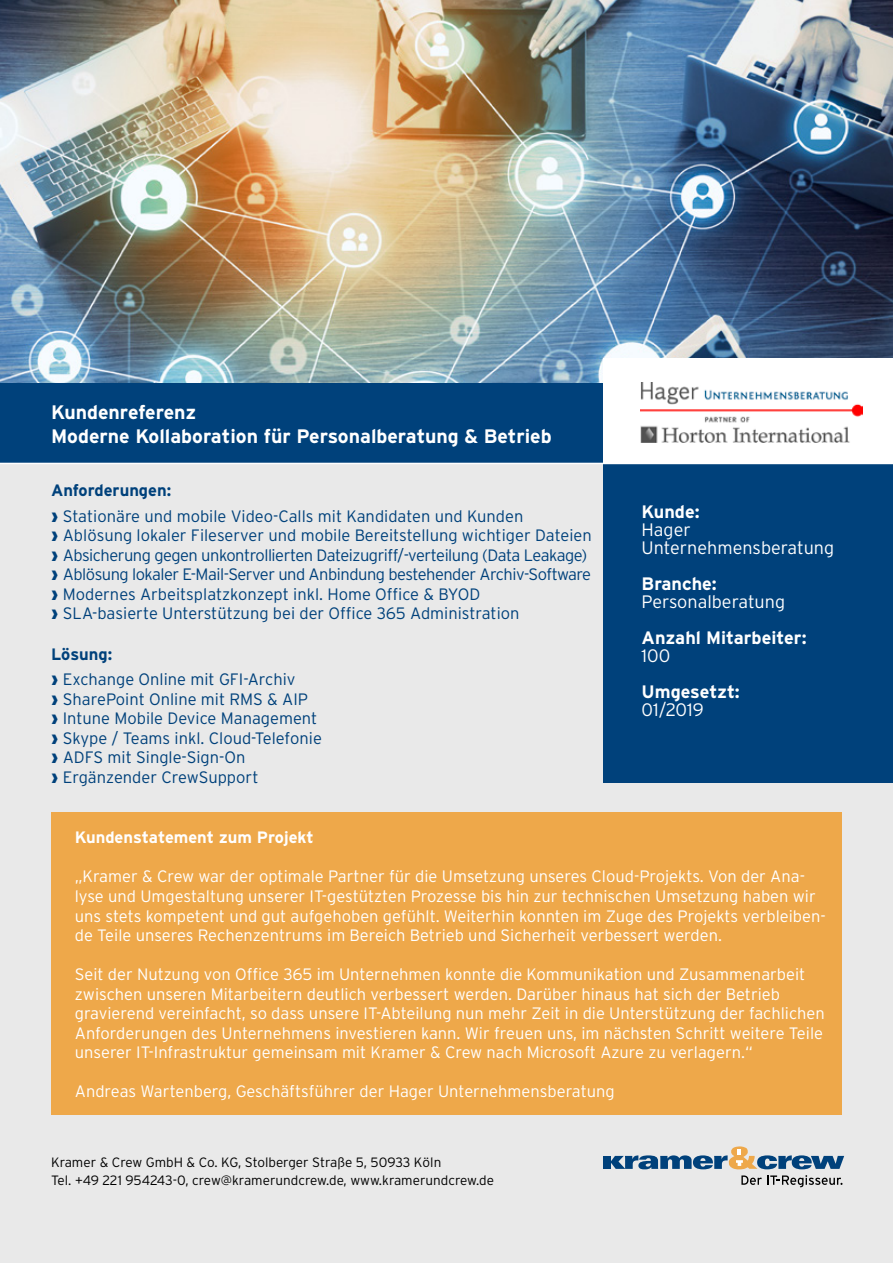
<style>
.page{position:relative;width:893px;height:1263px;background:#e9e9e9}
.page>*{position:absolute;margin:0;border:0;box-sizing:border-box;transform-origin:0 0}
.t1{font:700 19.5px/24px "Interstate";color:#fff}
.t2{font:300 18px/18px "Interstate";color:#fff}
.t3{font:700 18px "Interstate";color:#fff}
.t4{font:300 16.5px/19.5px "Interstate";color:#fff}
.t5{font:300 16.5px/19.5px "Interstate";color:#00417b}
.t6{font:700 16.5px "Interstate";color:#fff}
.t7{font:300 13.5px/18px "Interstate";color:#000}
.s1{font-weight:700}
.s2{font-weight:900;font-size:18px}
</style>
<div class="page">
<div style="left:604px;top:458px;width:289px;height:325px;background:#00417b"></div>
<div style="left:603px;top:1156px;width:7px;height:13px;background:#00417b"></div>
<svg style="left:610px;top:1146px;width:234px;height:41px"></svg>
<div style="left:0;top:382px;width:893px;height:81px;background:#00417b"></div>
<img style="left:0;top:0;width:893px;height:383px">
<div style="left:604px;top:358px;width:289px;height:105px;background:#fff"></div>
<img style="left:641px;top:382px;width:222px;height:60px">
<hr style="left:0;top:463px;width:893px;height:1px;background:#fff">
<div style="left:51px;top:812px;width:791px;height:303px;background:#eea84a"></div>
<p class="t1" style="left:51px;top:400px;width:502px">Kundenreferenz<br>Moderne Kollaboration für Personalberatung &amp; Betrieb</p>
<p class="t5" style="left:51px;top:478px;width:474px;line-height:25.5px"><span class="s1">Anforderungen:<br></span><span class="s2">›</span> Stationäre und mobile Video-Calls mit Kandidaten und Kunden</p>
<p class="t5" style="left:51px;top:526px;width:542px"><span class="s2">›</span> Ablösung lokaler Fileserver und mobile Bereitstellung wichtiger Dateien <span class="s2">›</span> Absicherung gegen unkontrollierten Dateizugriff/-verteilung (Data Leakage) <span class="s2">›</span> Ablösung lokaler E-Mail-Server und Anbindung bestehender Archiv-Software <span class="s2">›</span> Modernes Arbeitsplatzkonzept inkl. Home Office &amp; BYOD<br><span class="s2">›</span> SLA-basierte Unterstützung bei der Office 365 Administration</p>
<p class="t5" style="left:51px;top:641px;width:246px;line-height:25.5px"><span class="s1">Lösung:<br></span><span class="s2">›</span> Exchange Online mit GFI-Archiv</p>
<p class="t5" style="left:51px;top:689px;width:272px"><span class="s2">›</span> SharePoint Online mit RMS &amp; AIP<br><span class="s2">›</span> Intune Mobile Device Management <span class="s2">›</span> Skype / Teams inkl. Cloud-Telefonie <span class="s2">›</span> ADFS mit Single-Sign-On<br><span class="s2">›</span> Ergänzender CrewSupport</p>
<p class="t3" style="left:642px;top:501px;width:60px">Kunde:</p>
<p class="t2" style="left:642px;top:520px;width:194px">Hager<br>Unternehmensberatung</p>
<p class="t3" style="left:642px;top:573px;width:77px">Branche:</p>
<p class="t2" style="left:642px;top:592px;width:145px">Personalberatung</p>
<p class="t3" style="left:642px;top:627px;width:166px">Anzahl Mitarbeiter:</p>
<p class="t2" style="left:642px;top:646px;width:30px">100</p>
<p class="t3" style="left:642px;top:681px;width:100px">Umgesetzt:</p>
<p class="t2" style="left:642px;top:700px;width:64px">01/2019</p>
<p class="t6" style="left:75px;top:828px;width:240px">Kundenstatement zum Projekt</p>
<p class="t4" style="left:75px;top:867px;width:752px">„Kramer &amp; Crew war der optimale Partner für die Umsetzung unseres Cloud-Projekts. Von der Ana&shy;lyse und Umgestaltung unserer IT-gestützten Prozesse bis hin zur technischen Umsetzung haben wir uns stets kompetent und gut aufgehoben gefühlt. Weiterhin konnten im Zuge des Projekts verbleiben&shy;de Teile unseres Rechenzentrums im Bereich Betrieb und Sicherheit verbessert werden.</p>
<p class="t4" style="left:75px;top:964px;width:751px">Seit der Nutzung von Office 365 im Unternehmen konnte die Kommunikation und Zusammenarbeit zwischen unseren Mitarbeitern deutlich verbessert werden. Darüber hinaus hat sich der Betrieb gravierend vereinfacht, so dass unsere IT-Abteilung nun mehr Zeit in die Unterstützung der fachlichen Anforderungen des Unternehmens investieren kann. Wir freuen uns, im nächsten Schritt weitere Teile unserer IT-Infrastruktur gemeinsam mit Kramer &amp; Crew nach Microsoft Azure zu verlagern.“</p>
<p class="t4" style="left:75px;top:1081px;width:541px">Andreas Wartenberg, Geschäftsführer der Hager Unternehmensberatung</p>
<p class="t7" style="left:51px;top:1153px;width:444px">Kramer &amp; Crew GmbH &amp; Co. KG, Stolberger Straße 5, 50933 Köln<br>Tel. +49 221 954243-0, crew@kramerundcrew.de, www.kramerundcrew.de</p>
</div>
